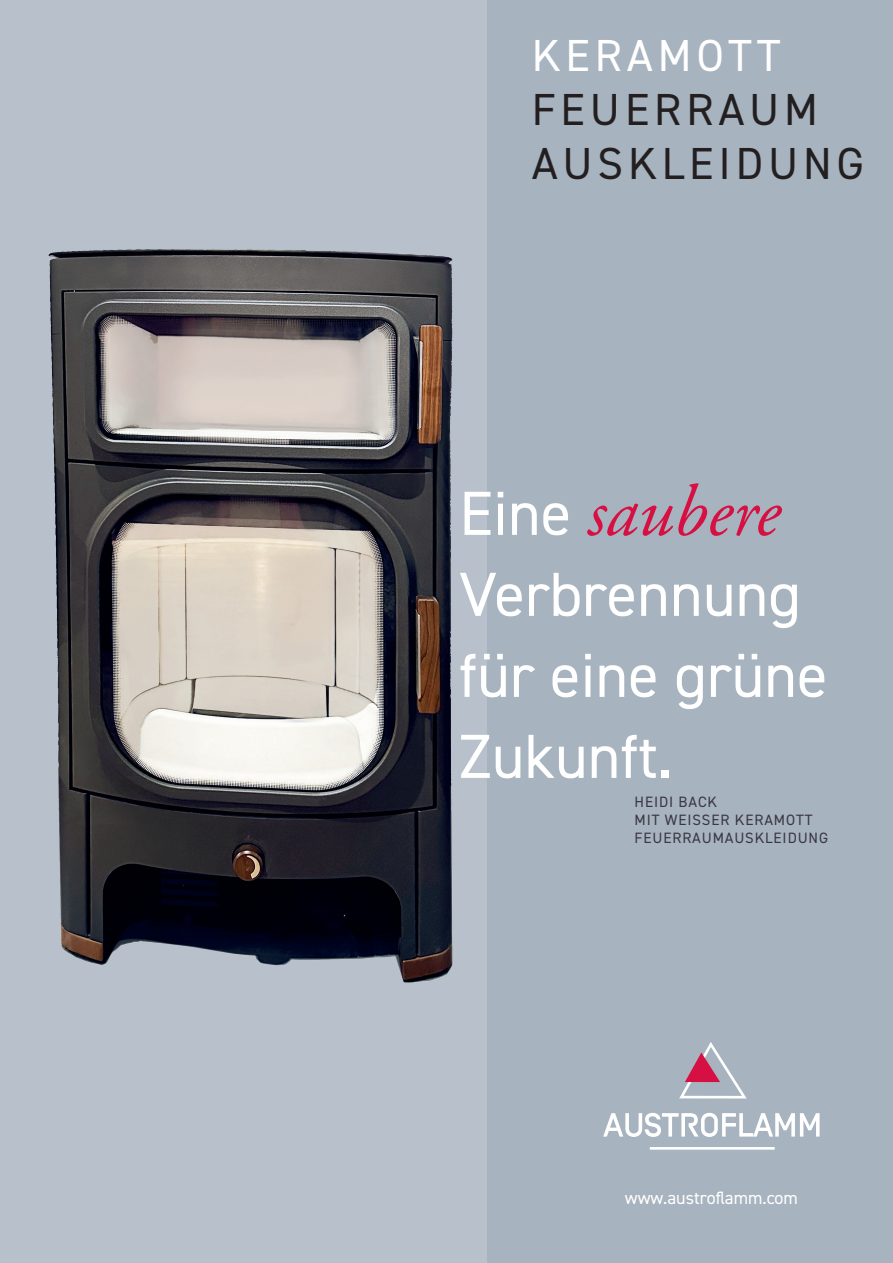
<style>
.page{position:relative;width:893px;height:1263px;background:#fff}
.page>*{position:absolute;margin:0;border:0;box-sizing:border-box;transform-origin:0 0}
.t1{font:italic 72px "Adobe Garamond Pro";color:#d71043}
.t2{font:62.4px/81px "DIN2014";color:#fff}
.t3{font:45px/54px "DIN2014";letter-spacing:.11em;color:#231f20}
.t4{font:45px "DIN2014";letter-spacing:.11em;color:#fff}
.t5{font:18px "DIN2014";color:#fff}
.t6{font:15px/18px "DIN2014";letter-spacing:.06em;color:#3a3742}
.s1{font-family:"DIN2014";font-style:normal;font-size:62.4px;color:#fff}
</style>
<div class="page">
<div style="left:487px;top:0;width:406px;height:1263px;background:#a7b3bf"></div>
<div style="left:0;top:0;width:487px;height:1263px;background:#b8c1cb"></div>
<svg style="left:677px;top:1041px;width:72px;height:59px;background:#b5a6b6"></svg>
<svg style="left:603px;top:1113px;width:217px;height:24px"></svg>
<hr style="left:650px;top:1147px;width:125px;height:3px;background:#fff">
<img style="left:48px;top:94px;width:457px;height:948px">
<h3 class="t4" style="left:532px;top:28px;width:250px">KERAMOTT</h3>
<h3 class="t3" style="left:532px;top:82px;width:334px">FEUERRAUM<br>AUSKLEIDUNG</h3>
<h1 class="t1" style="left:459px;top:469px;width:322px"><span class="s1">Eine</span> saubere</h1>
<h2 class="t2" style="left:459px;top:553px;width:370px">Verbrennung für eine grüne<br>Zukunft.</h2>
<p class="t6" style="left:634px;top:792px;width:195px">HEIDI BACK<br>MIT WEISSER KERAMOTT<br>FEUERRAUMAUSKLEIDUNG</p>
<p class="t5" style="left:625px;top:1186px;width:175px">www.austroflamm.com</p>
</div>
